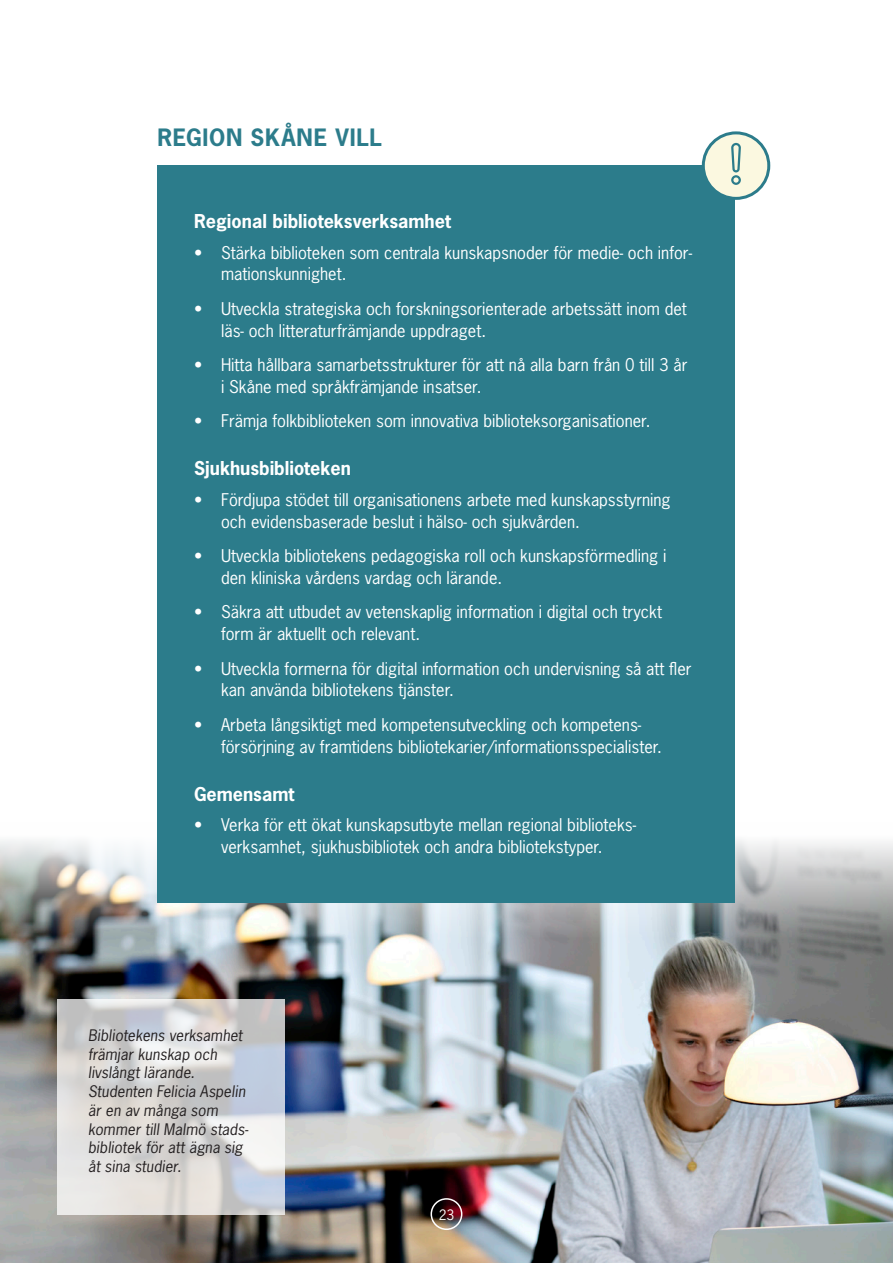
<style>
.page{position:relative;width:893px;height:1263px;background:#fff}
.page>*{position:absolute;margin:0;border:0;box-sizing:border-box;transform-origin:0 0}
.t1{font:700 22.5px "News Gothic LT";letter-spacing:.035em;color:#2c7c8b}
.t2{font:700 18px "News Gothic LT";color:#fff}
.t3{font:16.5px/21.8px "News Gothic LT";color:#fff}
.BILDTEXT_VIT{font:italic 15px/18.8px "News Gothic LT";letter-spacing:.01em;color:#231f20}
.t4{font:13.5px "News Gothic LT";color:#fff}
</style>
<div class="page">
<img style="left:0;top:839px;width:893px;height:424px">
<div style="left:157px;top:166px;width:578px;height:737px;background:#2c7c8b"></div>
<div style="left:703px;top:133px;width:66px;height:65px;background:#fbf8e0;border-radius:50%"></div>
<div style="left:702px;top:131px;width:68px;height:69px;border:3px solid #2c7c8b;border-radius:50%"></div>
<svg style="left:731px;top:143px;width:10px;height:42px"></svg>
<svg style="left:57px;top:999px;width:228px;height:215px;background:#d7d6d7"></svg>
<div style="left:431px;top:1198px;width:31px;height:32px;border:2px solid #fff;border-radius:50%"></div>
<h3 class="t1" style="left:157px;top:122px;width:226px">REGION SKÅNE VILL</h3>
<h4 class="t2" style="left:194px;top:210px;width:258px">Regional biblioteksverksamhet</h4>
<p class="t3" style="left:221px;top:241px;width:472px;text-indent:-27px">• Stärka biblioteken som centrala kunskapsnoder för medie- och infor&shy;mationskunnighet.</p>
<p class="t3" style="left:221px;top:298px;width:467px;text-indent:-27px">• Utveckla strategiska och forskningsorienterade arbetssätt inom det läs- och litteraturfrämjande uppdraget.</p>
<p class="t3" style="left:221px;top:354px;width:468px;text-indent:-27px">• Hitta hållbara samarbetsstrukturer för att nå alla barn från 0 till 3 år i Skåne med språkfrämjande insatser.</p>
<p class="t3" style="left:194px;top:410px;width:458px">• Främja folkbiblioteken som innovativa biblioteksorganisationer.</p>
<h4 class="t2" style="left:194px;top:457px;width:158px">Sjukhusbiblioteken</h4>
<p class="t3" style="left:221px;top:488px;width:451px;text-indent:-27px">• Fördjupa stödet till organisationens arbete med kunskapsstyrning och evidensbaserade beslut i hälso- och sjukvården.</p>
<p class="t3" style="left:221px;top:545px;width:447px;text-indent:-27px">• Utveckla bibliotekens pedagogiska roll och kunskapsförmedling i den kliniska vårdens vardag och lärande.</p>
<p class="t3" style="left:221px;top:601px;width:442px;text-indent:-27px">• Säkra att utbudet av vetenskaplig information i digital och tryckt form är aktuellt och relevant.</p>
<p class="t3" style="left:221px;top:657px;width:472px;text-indent:-27px">• Utveckla formerna för digital information och undervisning så att fler kan använda bibliotekens tjänster.</p>
<p class="t3" style="left:221px;top:713px;width:442px;text-indent:-27px">• Arbeta långsiktigt med kompetensutveckling och kompetens&shy;försörjning av framtidens bibliotekarier/informationsspecialister.</p>
<h4 class="t2" style="left:194px;top:782px;width:102px">Gemensamt</h4>
<p class="t3" style="left:194px;top:813px;width:444px;text-align:center">• Verka för ett ökat kunskapsutbyte mellan regional biblioteks&shy;verksamhet, sjukhusbibliotek och andra bibliotekstyper.</p>
<p class="BILDTEXT_VIT" style="left:88px;top:1026px;width:162px">Bibliotekens verksamhet främjar kunskap och livslångt lärande.<br>Studenten Felicia Aspelin är en av många som kommer till Malmö stads&shy;bibliotek för att ägna sig åt sina studier.</p>
<p class="t4" style="left:439px;top:1206px;width:17px">23</p>
</div>
